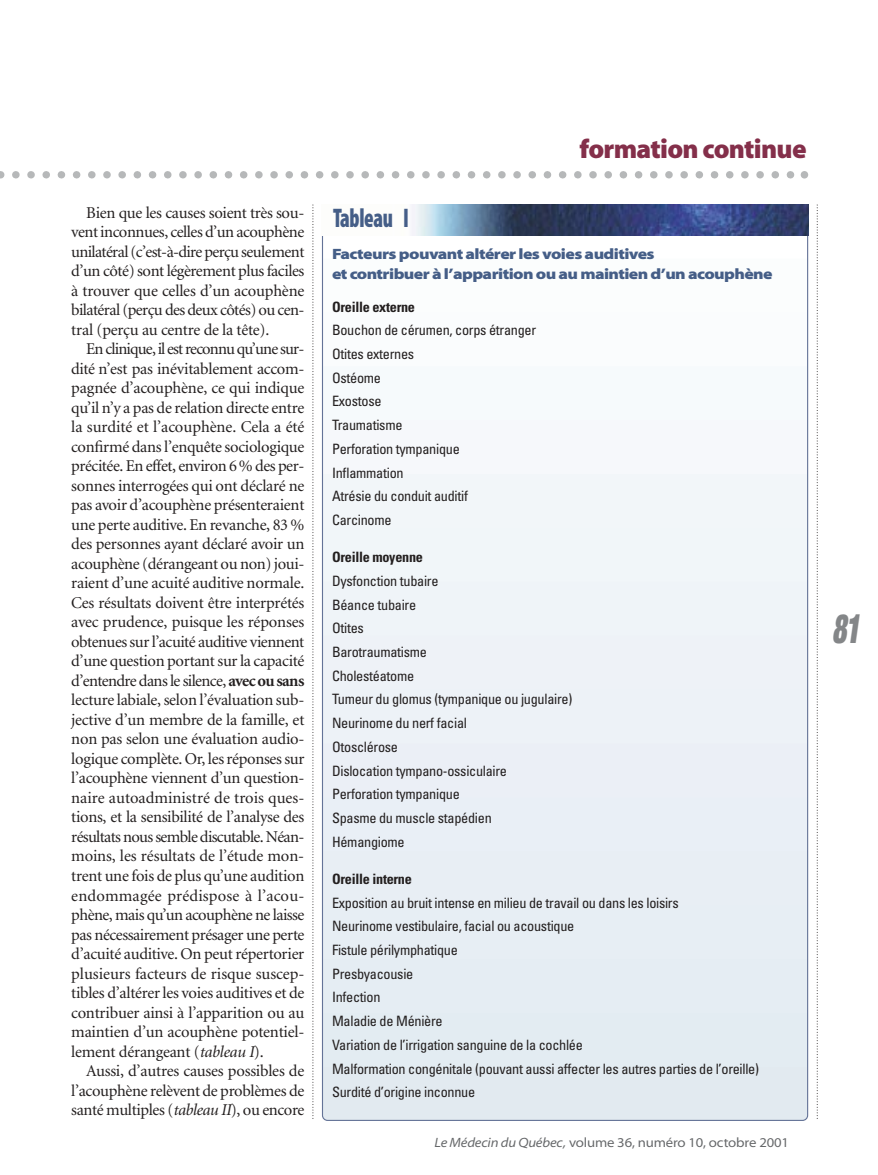
<style>
.page{position:relative;width:878px;height:1175px;background:#fff}
.page>*{position:absolute;margin:0;border:0;box-sizing:border-box;transform-origin:0 0}
.t1{font:italic 900 expanded 40.5px "Helvetica Neue";color:#848688;scale:.67 1}
.t2{font:27px "Myriad MM 830 600";letter-spacing:-.025em;color:#842f4a}
.t3{font:27px "Myriad MM 830 300";letter-spacing:-.015em;color:#455e87;scale:.8 1}
.t4{font:16.5px/19.5px "Minion";letter-spacing:-.02em;color:#231f1f;text-align:justify}
.t5{font:15px/19.5px "Myriad MM 830 700";letter-spacing:-.035em;color:#455e87;scale:1.1 1}
.t6{font:condensed 14.25px/23.7px "Univers";letter-spacing:-.02em;color:#231f1f}
.t7{font:700 condensed 14.25px "Univers";letter-spacing:-.02em;color:#231f1f}
.t8{font:13.5px "Myriad MM 400 700";letter-spacing:-.01em;color:#656769}
.s1{font-weight:700}
.s2{font-style:italic}
.s3{font-family:"Myriad MM It 400 700"}
</style>
<div class="page">
<svg style="left:312px;top:205px;width:1px;height:914px"></svg>
<svg style="left:816px;top:205px;width:1px;height:914px"></svg>
<svg style="left:0;top:171px;width:808px;height:7px"></svg>
<svg style="left:322px;top:236px;width:486px;height:884px"></svg>
<img style="left:412px;top:205px;width:396px;height:31px">
<p class="t4" style="left:71px;top:204px;width:235px;text-indent:15px">Bien que les causes soient très sou&shy;vent inconnues, celles d’un acouphène unilatéral (c’est-à-dire perçu seulement d’un côté) sont légèrement plus faciles à trouver que celles d’un acouphène bilatéral (perçu des deux côtés) ou cen&shy;tral (perçu au centre de la tête).</p>
<p class="t4" style="left:71px;top:340px;width:235px;text-indent:15px">En clinique, il est reconnu qu’une sur&shy;dité n’est pas inévitablement accom&shy;pagnée d’acouphène, ce qui indique qu’il n’y a pas de relation directe entre la surdité et l’acouphène. Cela a été confirmé dans l’enquête sociologique précitée. En effet, environ 6 % des per&shy;sonnes interrogées qui ont déclaré ne pas avoir d’acouphène présenteraient une perte auditive. En revanche, 83 % des personnes ayant déclaré avoir un acouphène (dérangeant ou non) joui&shy;raient d’une acuité auditive normale.<br>Ces résultats doivent être interprétés avec prudence, puisque les réponses obtenues sur l’acuité auditive viennent d’une question portant sur la capacité d’entendre dans le silence, <span class="s1">avec ou sans </span>lecture labiale, selon l’évaluation sub&shy;jective d’un membre de la famille, et non pas selon une évaluation audio&shy;logique complète. Or, les réponses sur l’acouphène viennent d’un question&shy;naire autoadministré de trois ques&shy;tions, et la sensibilité de l’analyse des résultats nous semble discutable. Néan&shy;moins, les résultats de l’étude mon&shy;trent une fois de plus qu’une audition endommagée prédispose à l’acou&shy;phène, mais qu’un acouphène ne laisse pas nécessairement présager une perte d’acuité auditive. On peut répertorier plusieurs facteurs de risque suscep&shy;tibles d’altérer les voies auditives et de contribuer ainsi à l’apparition ou au maintien d’un acouphène potentiel&shy;lement dérangeant (<span class="s2">tableau I</span>).</p>
<p class="t4" style="left:71px;top:1062px;width:235px;text-indent:15px">Aussi, d’autres causes possibles de l’acouphène relèvent de problèmes de santé multiples (<span class="s2">tableau II</span>), ou encore</p>
<h2 class="t3" style="left:333px;top:208px;width:96px">Tableau I</h2>
<h2 class="t2" style="left:579px;top:139px;width:229px">formation continue</h2>
<p class="t5" style="left:332px;top:246px;width:402px">Facteurs pouvant altérer les voies auditives<br>et contribuer à l’apparition ou au maintien d’un acouphène</p>
<p class="t7" style="left:332px;top:301px;width:85px">Oreille externe</p>
<p class="t6" style="left:332px;top:320px;width:205px">Bouchon de cérumen, corps étranger<br>Otites externes<br>Ostéome<br>Exostose<br>Traumatisme<br>Perforation tympanique<br>Inflammation<br>Atrésie du conduit auditif<br>Carcinome</p>
<p class="t7" style="left:332px;top:552px;width:92px">Oreille moyenne</p>
<p class="t6" style="left:332px;top:570px;width:242px">Dysfonction tubaire<br>Béance tubaire<br>Otites<br>Barotraumatisme<br>Cholestéatome<br>Tumeur du glomus (tympanique ou jugulaire)<br>Neurinome du nerf facial<br>Otosclérose<br>Dislocation tympano-ossiculaire<br>Perforation tympanique<br>Spasme du muscle stapédien<br>Hémangiome</p>
<p class="t7" style="left:332px;top:873px;width:81px">Oreille interne</p>
<p class="t6" style="left:332px;top:892px;width:428px">Exposition au bruit intense en milieu de travail ou dans les loisirs<br>Neurinome vestibulaire, facial ou acoustique<br>Fistule périlymphatique<br>Presbyacousie<br>Infection<br>Maladie de Ménière<br>Variation de l’irrigation sanguine de la cochlée<br>Malformation congénitale (pouvant aussi affecter les autres parties de l’oreille)<br>Surdité d’origine inconnue</p>
<p class="t8" style="left:434px;top:1137px;width:356px"><span class="s3">Le Médecin du Québec,</span> volume 36, numéro 10, octobre 2001</p>
<h1 class="t1" style="left:832px;top:613px;width:42px">81</h1>
</div>
